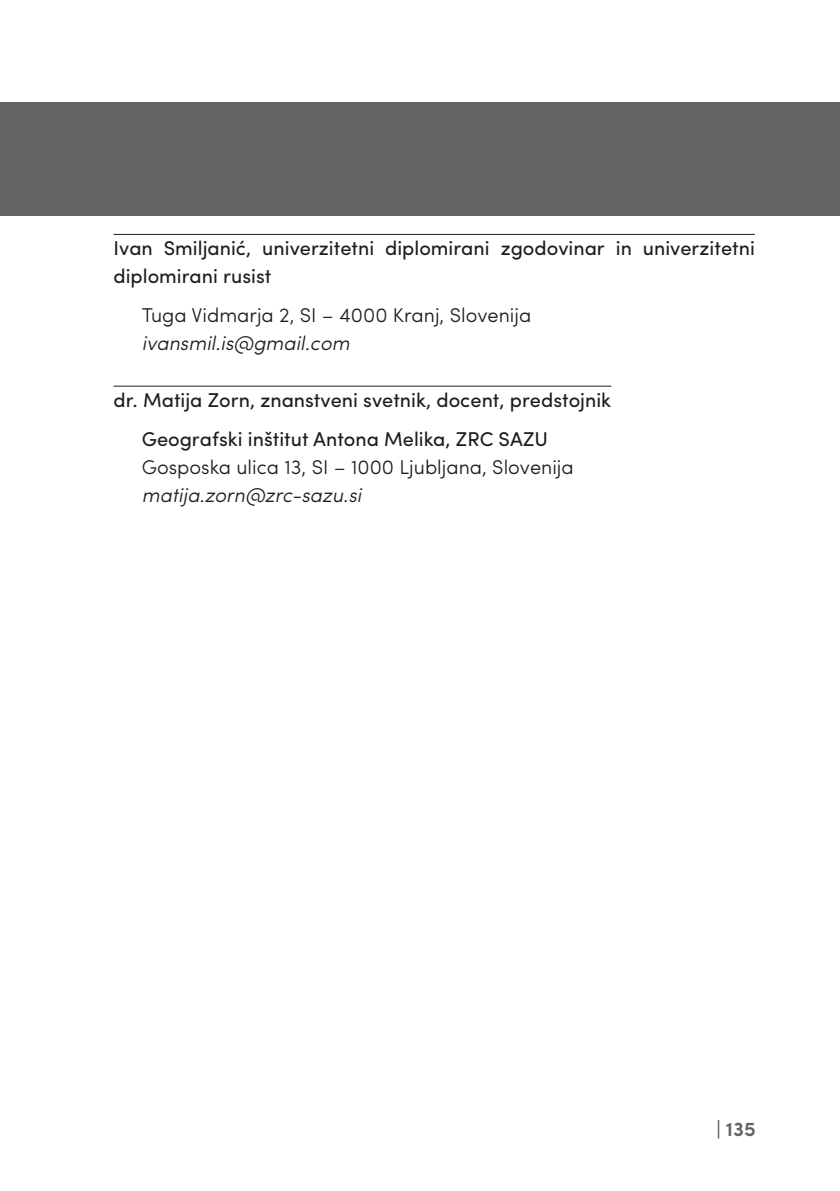
<style>
.page{position:relative;width:840px;height:1191px;background:#fff}
.page>*{position:absolute;margin:0;border:0;box-sizing:border-box;transform-origin:0 0}
.t1{font:20px/28px "Sofia Pro";color:#1d1d1b}
.t2{font:300 20px "Sofia Pro";color:#1d1d1b}
.t3{font:italic 300 20px "Sofia Pro";color:#1d1d1b}
.t4{font:600 20px "Sofia Pro";color:#646363}
</style>
<div class="page">
<hr style="left:113px;top:234px;width:641px;height:1px;background:#1d1d1b">
<hr style="left:113px;top:386px;width:498px;height:1px;background:#1d1d1b">
<div style="left:0;top:102px;width:839px;height:113px;background:#646363"></div>
<p class="t1" style="left:113px;top:233px;width:642px">Ivan Smiljanić, univerzitetni diplomirani zgodovinar in univerzitetni diplomirani rusist</p>
<p class="t2" style="left:142px;top:301px;width:391px">Tuga Vidmarja 2, SI – 4000 Kranj, Slovenija</p>
<p class="t3" style="left:142px;top:329px;width:209px">ivansmil.is@gmail.com</p>
<p class="t1" style="left:142px;top:379px;width:470px;line-height:39.4px;text-indent:-28px">dr. Matija Zorn, znanstveni svetnik, docent, predstojnik<br>Geografski inštitut Antona Melika, ZRC SAZU</p>
<p class="t2" style="left:142px;top:452px;width:433px">Gosposka ulica 13, SI – 1000 Ljubljana, Slovenija</p>
<p class="t3" style="left:142px;top:480px;width:221px">matija.zorn@zrc-sazu.si</p>
<p class="t4" style="left:716px;top:1113px;width:41px">| 135</p>
</div>
